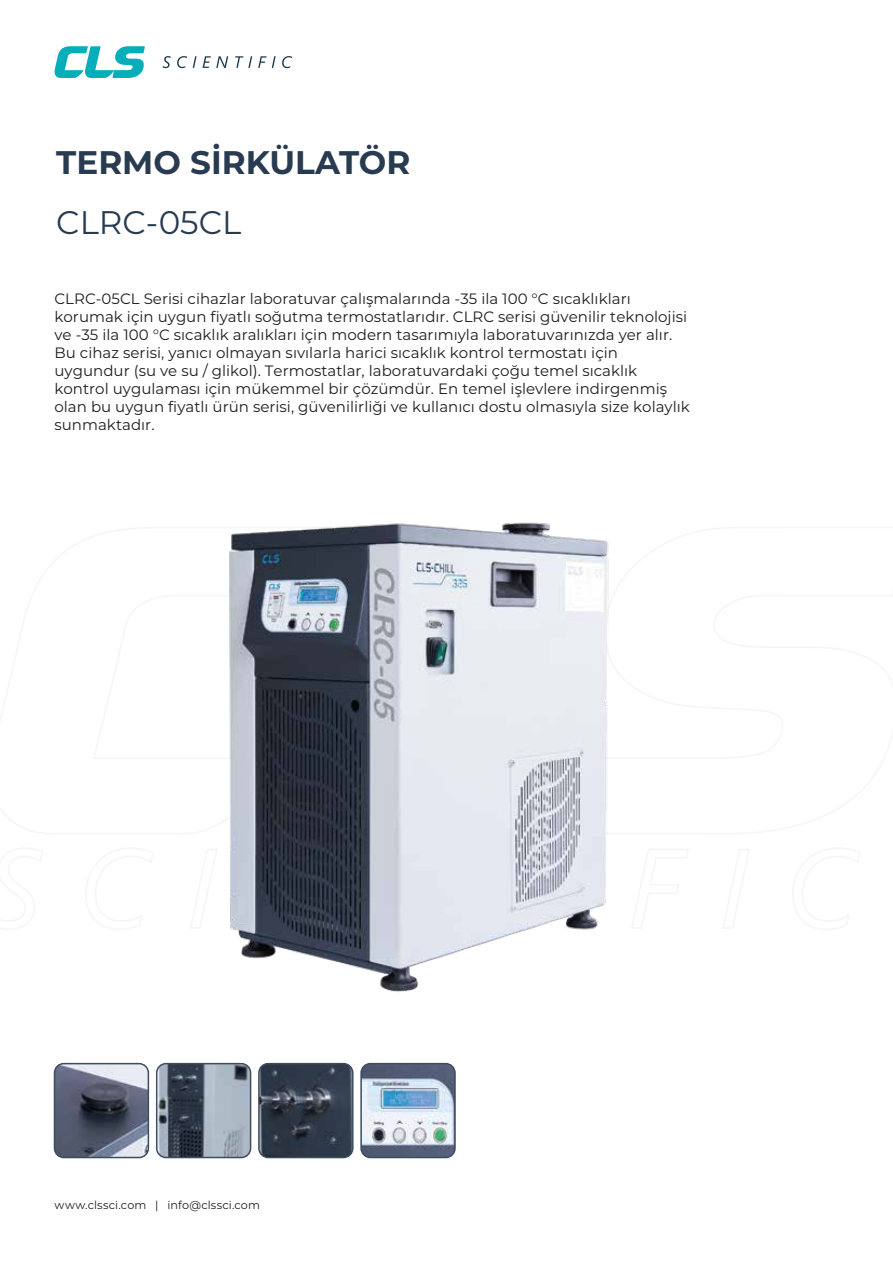
<style>
.page{position:relative;width:893px;height:1263px;background:#fff}
.page>*{position:absolute;margin:0;border:0;box-sizing:border-box;transform-origin:0 0}
.t1{font:700 32.7px "Montserrat";color:#283b50}
.t2{font:32.7px "Montserrat";color:#283b50}
.t3{font:15px/18px "Montserrat";color:#1d1d1b}
.t4{font:11.25px "Montserrat";letter-spacing:.01em;color:#1d1d1b}
</style>
<div class="page">
<svg style="left:163px;top:56px;width:8px;height:12px"></svg>
<svg style="left:177px;top:56px;width:10px;height:12px"></svg>
<svg style="left:193px;top:56px;width:4px;height:12px"></svg>
<svg style="left:203px;top:56px;width:25px;height:12px"></svg>
<svg style="left:235px;top:56px;width:17px;height:12px"></svg>
<svg style="left:258px;top:56px;width:18px;height:12px"></svg>
<svg style="left:282px;top:56px;width:10px;height:12px"></svg>
<svg style="left:54px;top:46px;width:91px;height:32px"></svg>
<img style="left:54px;top:1064px;width:94px;height:93px">
<div style="left:54px;top:1063px;width:95px;height:95px;border:2px solid #3c4d5d;border-radius:9px"></div>
<img style="left:261px;top:1066px;width:90px;height:89px">
<div style="left:258px;top:1063px;width:96px;height:95px;border:2px solid #3c4d5d;border-radius:9px"></div>
<img style="left:159px;top:1064px;width:92px;height:93px">
<div style="left:156px;top:1063px;width:95px;height:95px;border:2px solid #3c4d5d;border-radius:9px"></div>
<img style="left:363px;top:1066px;width:90px;height:89px">
<div style="left:360px;top:1063px;width:96px;height:95px;border:2px solid #3c4d5d;border-radius:9px"></div>
<img style="left:229px;top:522px;width:380px;height:470px">
<h1 class="t1" style="left:56px;top:139px;width:356px">TERMO SİRKÜLATÖR</h1>
<h1 class="t2" style="left:56px;top:200px;width:187px">CLRC-05CL</h1>
<p class="t3" style="left:54px;top:289px;width:637px">CLRC-05CL Serisi cihazlar laboratuvar çalışmalarında -35 ila 100 °C sıcaklıkları korumak için uygun fiyatlı soğutma termostatlarıdır. CLRC serisi güvenilir teknolojisi ve -35 ila 100 °C sıcaklık aralıkları için modern tasarımıyla laboratuvarınızda yer alır.<br>Bu cihaz serisi, yanıcı olmayan sıvılarla harici sıcaklık kontrol termostatı için uygundur (su ve su / glikol). Termostatlar, laboratuvardaki çoğu temel sıcaklık kontrol uygulaması için mükemmel bir çözümdür. En temel işlevlere indirgenmiş olan bu uygun fiyatlı ürün serisi, güvenilirliği ve kullanıcı dostu olmasıyla size kolaylık sunmaktadır.</p>
<p class="t4" style="left:54px;top:1197px;width:207px">www.clssci.com | info@clssci.com</p>
</div>
